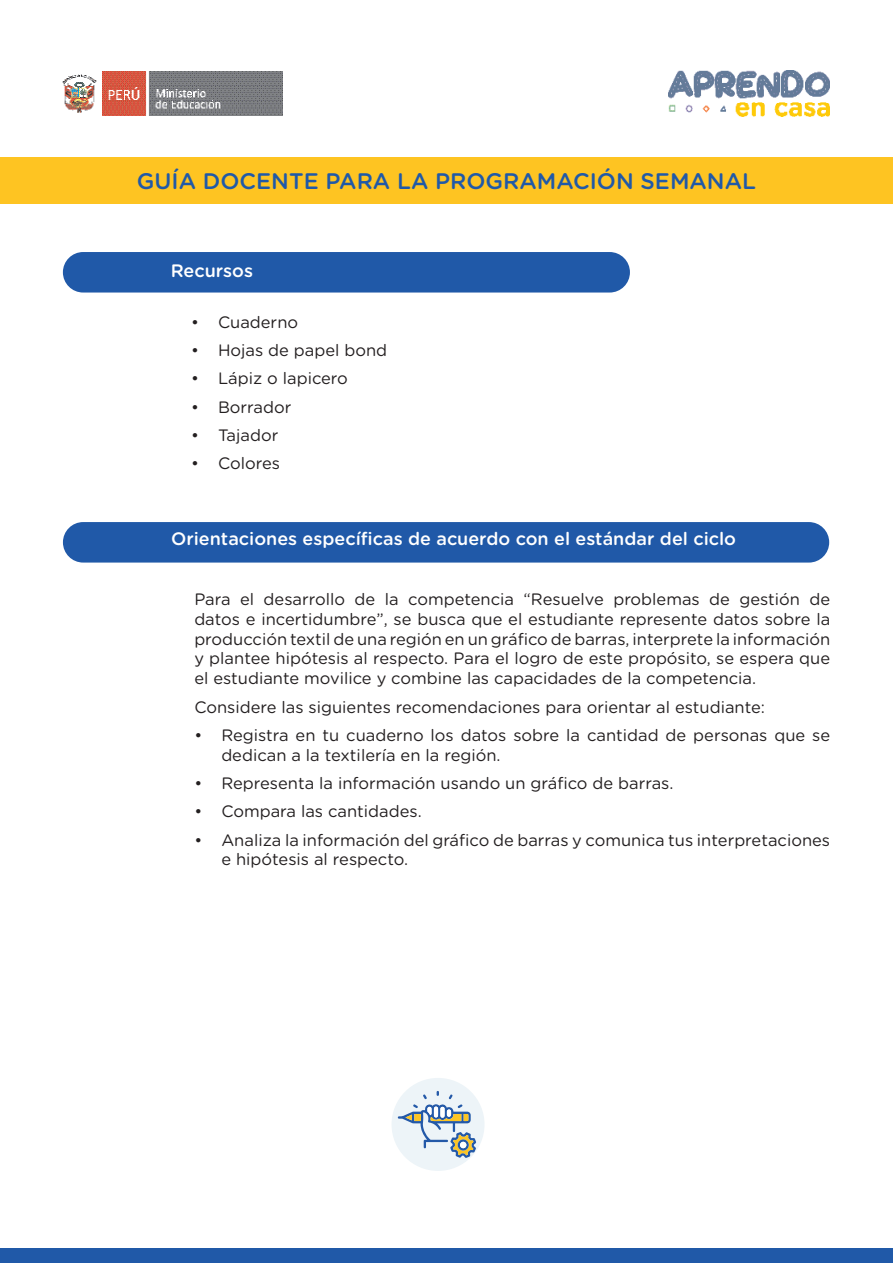
<style>
.page{position:relative;width:893px;height:1263px;background:#fff}
.page>*{position:absolute;margin:0;border:0;box-sizing:border-box;transform-origin:0 0}
.t1{font:500 22.5px "Gotham Rounded";color:#2059a8}
.t2{font:500 18px "Gotham Rounded";color:#fff}
.t3{font:16.5px/19.8px "Gotham Rounded";color:#231f20}
</style>
<div class="page">
<div style="left:0;top:1248px;width:893px;height:15px;background:#2059a8"></div>
<img style="left:62px;top:71px;width:220px;height:45px">
<img style="left:668px;top:70px;width:161px;height:47px">
<div style="left:0;top:157px;width:893px;height:47px;background:#fec422"></div>
<div style="left:63px;top:522px;width:766px;height:41px;background:#2059a8;border-radius:20px"></div>
<div style="left:392px;top:1078px;width:92px;height:93px;background:#edf4f8;border-radius:50%"></div>
<svg style="left:398px;top:1091px;width:78px;height:67px"></svg>
<div style="left:63px;top:252px;width:567px;height:40px;background:#2059a8;border-radius:20px"></div>
<h1 class="t1" style="left:137px;top:168px;width:621px">GUÍA DOCENTE PARA LA PROGRAMACIÓN SEMANAL</h1>
<p class="t2" style="left:171px;top:260px;width:84px">Recursos</p>
<p class="t3" style="left:191px;top:313px;width:109px">• Cuaderno</p>
<p class="t3" style="left:191px;top:341px;width:198px">• Hojas de papel bond</p>
<p class="t3" style="left:191px;top:369px;width:158px">• Lápiz o lapicero</p>
<p class="t3" style="left:191px;top:398px;width:102px">• Borrador</p>
<p class="t3" style="left:191px;top:426px;width:89px">• Tajador</p>
<p class="t3" style="left:191px;top:454px;width:90px">• Colores</p>
<p class="t2" style="left:171px;top:528px;width:567px">Orientaciones específicas de acuerdo con el estándar del ciclo</p>
<p class="t3" style="left:194px;top:590px;width:637px;text-align:justify">Para el desarrollo de la competencia “Resuelve problemas de gestión de datos e incertidumbre”, se busca que el estudiante represente datos sobre la producción textil de una región en un gráfico de barras, interprete la información y plantee hipótesis al respecto. Para el logro de este propósito, se espera que el estudiante movilice y combine las capacidades de la competencia.</p>
<p class="t3" style="left:194px;top:698px;width:572px">Considere las siguientes recomendaciones para orientar al estudiante:</p>
<p class="t3" style="left:221px;top:726px;width:610px;text-indent:-27px">• Registra en tu cuaderno los datos sobre la cantidad de personas que se dedican a la textilería en la región.</p>
<p class="t3" style="left:194px;top:774px;width:481px">• Representa la información usando un gráfico de barras.</p>
<p class="t3" style="left:194px;top:802px;width:229px">• Compara las cantidades.</p>
<p class="t3" style="left:221px;top:831px;width:610px;text-indent:-27px">• Analiza la información del gráfico de barras y comunica tus interpretaciones e hipótesis al respecto.</p>
</div>
